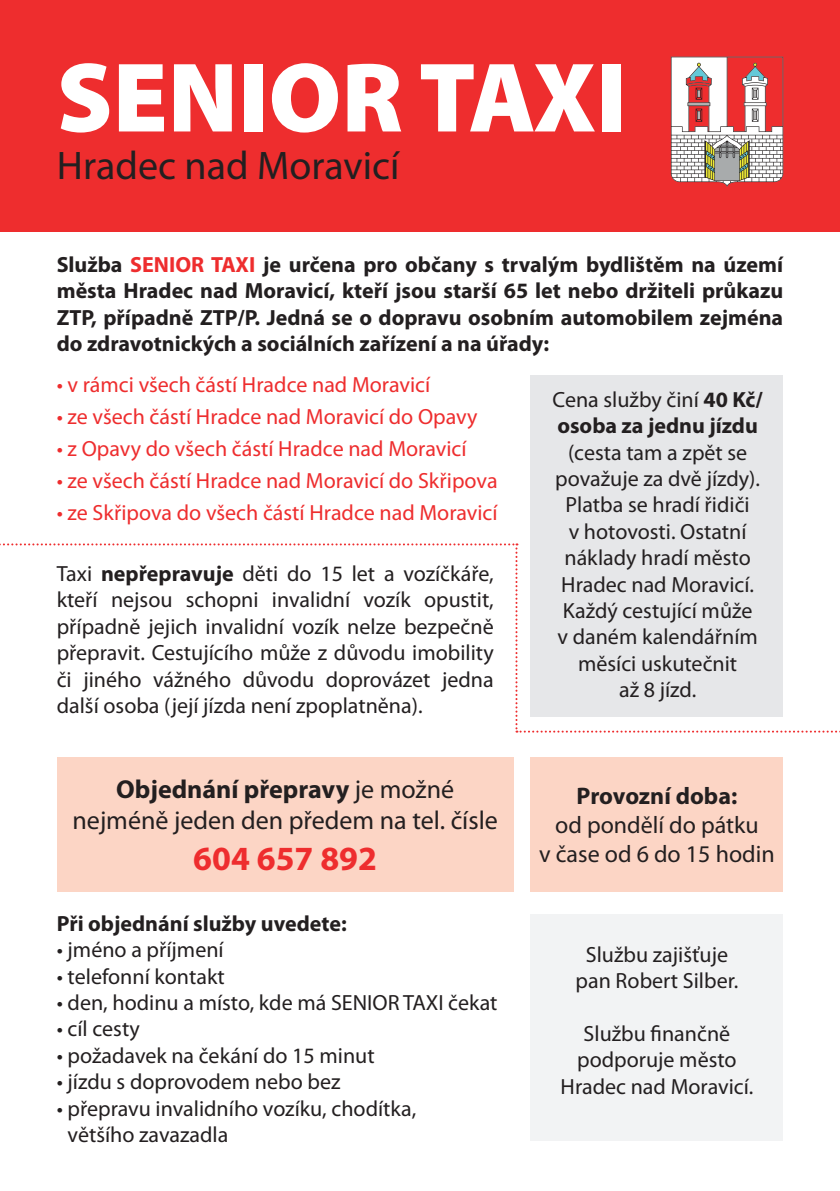
<style>
.page{position:relative;width:840px;height:1191px;background:#fff}
.page>*{position:absolute;margin:0;border:0;box-sizing:border-box;transform-origin:0 0}
.t1{font:900 99.6px "Myriad Pro";color:#fff}
.t2{font:40px "Myriad Pro";color:#231f20}
.t3{font:700 34px "Myriad Pro";color:#ee2d2e}
.t4{font:26px/31.2px "Myriad Pro";color:#231f20;text-align:center}
.t5{font:24px/28.8px "Myriad Pro";color:#231f20;text-align:center}
.t6{font:700 24px "Myriad Pro";letter-spacing:-.005em;color:#231f20}
.t7{font:22px/26.4px "Myriad Pro";color:#231f20;text-align:center}
.t8{font:700 22px/26.4px "Myriad Pro";color:#231f20;text-align:justify}
.t9{font:22px "Myriad Pro";color:#ee2d2e}
.s1{color:#ee2d2e}
.s2{font-weight:400}
.s3{font-weight:700}
</style>
<div class="page">
<div style="left:530px;top:375px;width:252px;height:342px;background:#e6e7e9"></div>
<div style="left:0;top:0;width:839px;height:231px;background:#ee2d2e"></div>
<svg style="left:670px;top:57px;width:112px;height:130px"></svg>
<div style="left:530px;top:914px;width:252px;height:227px;background:#f2f3f4"></div>
<svg style="left:0;top:543px;width:840px;height:189px"></svg>
<div style="left:530px;top:757px;width:252px;height:134px;background:#fcd5c5"></div>
<div style="left:57px;top:757px;width:456px;height:134px;background:#fcd5c5"></div>
<h1 class="t1" style="left:57px;top:31px;width:571px">SENIOR TAXI</h1>
<h2 class="t2" style="left:57px;top:141px;width:344px">Hradec nad Moravicí</h2>
<p class="t8" style="left:57px;top:250px;width:727px">Služba <span class="s1">SENIOR TAXI</span> je určena pro občany s trvalým bydlištěm na území města Hradec nad Moravicí, kteří jsou starší 65 let nebo držiteli průkazu ZTP, případně ZTP/P. Jedná se o dopravu osobním automobilem zejména do zdravotnických a sociálních zařízení a na úřady:</p>
<p class="t9" style="left:57px;top:371px;width:375px">• v rámci všech částí Hradce nad Moravicí</p>
<p class="t9" style="left:57px;top:403px;width:422px">• ze všech částí Hradce nad Moravicí do Opavy</p>
<p class="t9" style="left:57px;top:435px;width:411px">• z Opavy do všech částí Hradce nad Moravicí</p>
<p class="t9" style="left:57px;top:467px;width:442px">• ze všech částí Hradce nad Moravicí do Skřipova</p>
<p class="t9" style="left:57px;top:499px;width:442px">• ze Skřipova do všech částí Hradce nad Moravicí</p>
<p class="t8" style="left:552px;top:385px;width:212px"><span class="s2">Cena služby činí</span> 40 Kč/ osoba za jednu jízdu</p>
<p class="t7" style="left:555px;top:438px;width:206px">(cesta tam a zpět se považuje za dvě jízdy).<br>Platba se hradí řidiči<br>v hotovosti. Ostatní náklady hradí město<br>Hradec nad Moravicí.<br>Každý cestující může v daném kalendářním měsíci uskutečnit<br>až 8 jízd.</p>
<p class="t7" style="left:57px;top:560px;width:438px;text-align:justify">Taxi <span class="s3">nepřepravuje</span> děti do 15 let a vozíčkáře, kteří nejsou schopni invalidní vozík opustit, případně jejich invalidní vozík nelze bezpečně přepravit. Cestujícího může z důvodu imobility či jiného vážného důvodu doprovázet jedna další osoba (její jízda není zpoplatněna).</p>
<p class="t4" style="left:72px;top:773px;width:426px"><span class="s3">Objednání přepravy</span> je možné nejméně jeden den předem na tel. čísle</p>
<h3 class="t3" style="left:193px;top:836px;width:185px">604 657 892</h3>
<p class="t8" style="left:57px;top:909px;width:291px">Při objednání služby uvedete:</p>
<p class="t7" style="left:57px;top:936px;width:168px">• jméno a příjmení</p>
<p class="t7" style="left:57px;top:962px;width:169px">• telefonní kontakt</p>
<p class="t7" style="left:57px;top:989px;width:442px">• den, hodinu a místo, kde má SENIOR TAXI čekat</p>
<p class="t7" style="left:57px;top:1015px;width:85px">• cíl cesty</p>
<p class="t7" style="left:57px;top:1041px;width:319px">• požadavek na čekání do 15 minut</p>
<p class="t7" style="left:57px;top:1068px;width:285px">• jízdu s doprovodem nebo bez</p>
<p class="t7" style="left:68px;top:1094px;width:350px;text-align:left;text-indent:-11px">• přepravu invalidního vozíku, chodítka, většího zavazadla</p>
<p class="t6" style="left:576px;top:780px;width:162px">Provozní doba:</p>
<p class="t5" style="left:539px;top:810px;width:237px">od pondělí do pátku<br>v čase od 6 do 15 hodin</p>
<p class="t7" style="left:575px;top:940px;width:164px">Službu zajišťuje pan Robert Silber.</p>
<p class="t7" style="left:560px;top:1020px;width:194px">Službu finančně podporuje město<br>Hradec nad Moravicí.</p>
</div>
